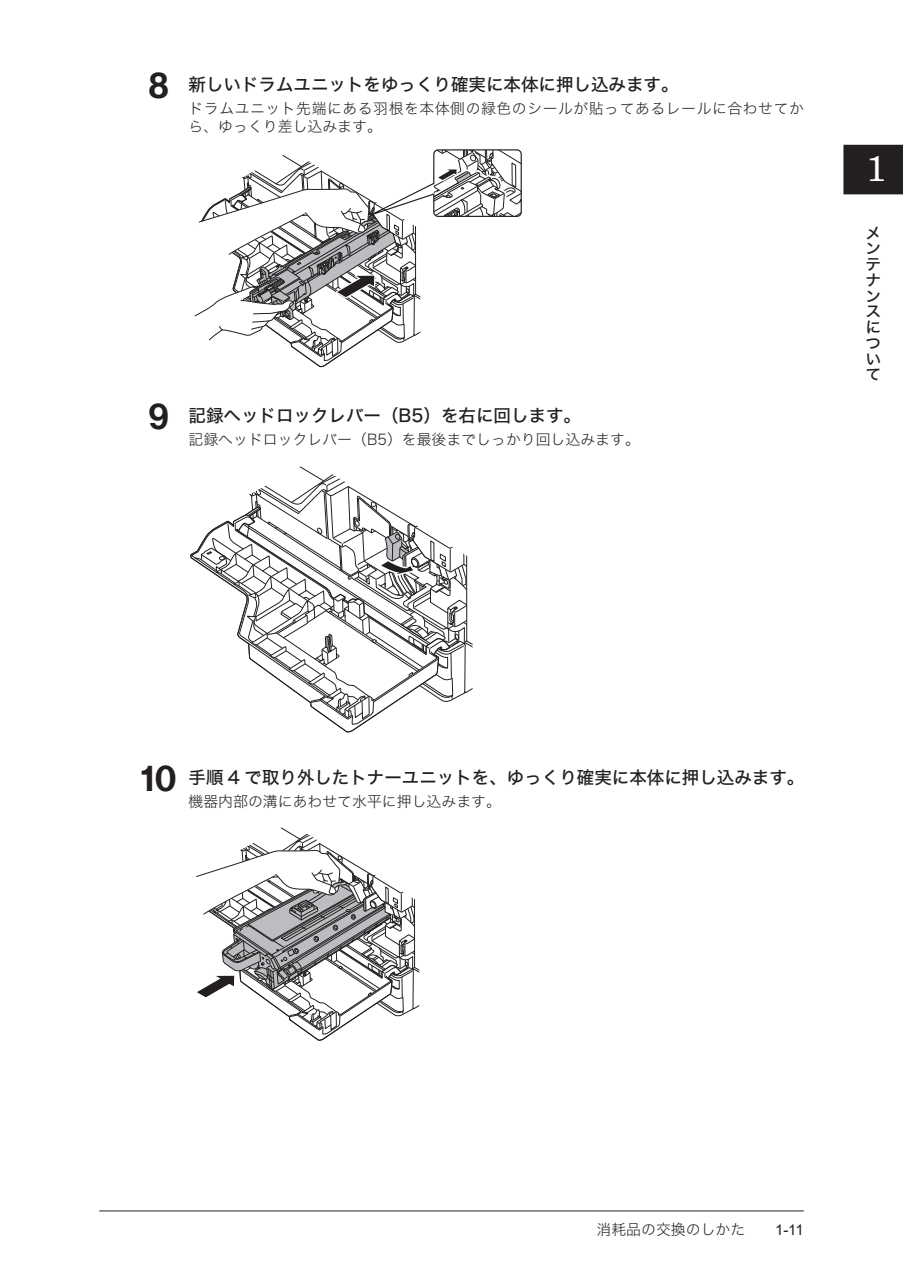
<style>
.page{position:relative;width:903px;height:1275px;background:#fff}
.page>*{position:absolute;margin:0;border:0;box-sizing:border-box;transform-origin:0 0}
.t1{font:35px "New Century Schoolbook";color:#fff}
.t2{font:17.5px "Hira Kaku Std W5";color:#231f20}
.t3{font:15.75px/15.8px "Hira Kaku Std W5";color:#231f20;text-align:justify}
.t4{font:14.88px "Hira Kaku Std W2";color:#231f20}
.t5{font:14.88px/18.4px "Hira Kaku Std W2";letter-spacing:.035em;color:#231f20}
.t6{font:14.88px "Arial";color:#231f20}
.s1{font-family:"Neue Haas Grotesk Text Pro";font-weight:700;font-size:35px}
</style>
<div class="page">
<hr style="left:99px;top:1210px;width:705px;height:1px;background:#231f20">
<div style="left:843px;top:145px;width:60px;height:49px;background:#231f20"></div>
<svg style="left:194px;top:149px;width:328px;height:218px"></svg>
<svg style="left:190px;top:466px;width:283px;height:259px"></svg>
<svg style="left:196px;top:827px;width:223px;height:214px"></svg>
<p class="t2" style="left:149px;top:71px;width:531px"><span class="s1">8</span> 新しいドラムユニットをゆっくり確実に本体に押し込みます。</p>
<p class="t5" style="left:189px;top:99px;width:617px">ドラムユニット先端にある羽根を本体側の緑色のシールが貼ってあるレールに合わせてから、ゆっくり差し込みます。</p>
<p class="t2" style="left:148px;top:402px;width:434px"><span class="s1">9</span> 記録ヘッドロックレバー（B5）を右に回します。</p>
<p class="t4" style="left:189px;top:428px;width:453px">記録ヘッドロックレバー（B5）を最後までしっかり回し込みます。</p>
<h1 class="t1" style="left:866px;top:146px;width:21px">1</h1>
<p class="t3" style="left:865px;top:225px;width:16px">メンテナンスについて</p>
<p class="t2" style="left:141px;top:764px;width:665px"><span class="s1">10</span> 手順 4 で取り外したトナーユニットを、ゆっくり確実に本体に押し込みます。</p>
<p class="t4" style="left:189px;top:790px;width:314px">機器内部の溝にあわせて水平に押し込みます。</p>
<p class="t4" style="left:596px;top:1218px;width:150px">消耗品の交換のしかた</p>
<p class="t6" style="left:775px;top:1219px;width:30px">1-11</p>
</div>
